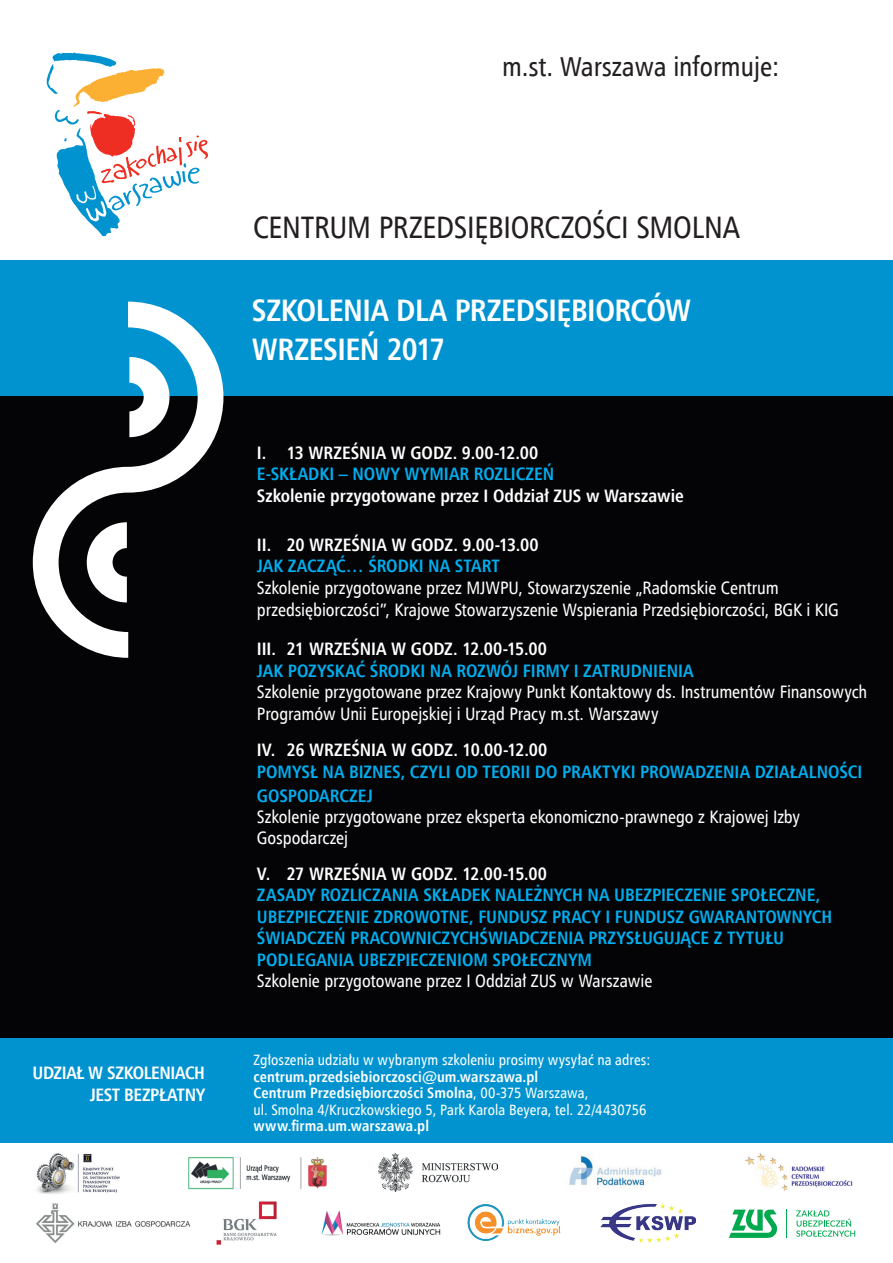
<style>
.page{position:relative;width:893px;height:1263px;background:#fff}
.page>*{position:absolute;margin:0;border:0;box-sizing:border-box;transform-origin:0 0}
.t1{font:700 31.05px "Humnst 777 Cn EU";letter-spacing:-.02em;color:#fff}
.t2{font:31.05px "Humnst 777 Cn EU";letter-spacing:-.01em;color:#231f20}
.t3{font:27.3px "Humnst 777 Cn EU";color:#231f20}
.t4{font:18px/21.6px "Humnst 777 Cn EU";letter-spacing:-.005em;color:#fff}
.t5{font:700 18px/21.6px "Humnst 777 Cn EU";color:#00aeef}
.t6{font:700 18px "Humnst 777 Cn EU";letter-spacing:-.005em;color:#fff}
.t7{font:15px/16.5px "Humnst 777 Cn EU";letter-spacing:.005em;color:#fff}
.t8{font:700 15px "Humnst 777 Cn EU";letter-spacing:.01em;color:#fff}
.s1{font-weight:700}
</style>
<div class="page">
<div style="left:0;top:260px;width:893px;height:493px;background:#0093d0"></div>
<div style="left:0;top:396px;width:893px;height:742px;background:#040305"></div>
<svg style="left:33px;top:302px;width:190px;height:356px"></svg>
<svg style="left:129px;top:357px;width:40px;height:80px"></svg>
<svg style="left:47px;top:52px;width:161px;height:184px"></svg>
<img style="left:216px;top:1201px;width:61px;height:44px">
<img style="left:601px;top:1204px;width:94px;height:38px">
<img style="left:467px;top:1204px;width:94px;height:37px">
<img style="left:569px;top:1154px;width:93px;height:34px">
<img style="left:378px;top:1154px;width:120px;height:38px">
<img style="left:36px;top:1203px;width:155px;height:40px">
<img style="left:745px;top:1153px;width:108px;height:38px">
<img style="left:36px;top:1153px;width:84px;height:41px">
<img style="left:188px;top:1157px;width:139px;height:33px">
<div style="left:0;top:1038px;width:893px;height:105px;background:#0093d0"></div>
<svg style="left:796px;top:1210px;width:59px;height:27px"></svg>
<svg style="left:729px;top:1209px;width:48px;height:29px"></svg>
<svg style="left:786px;top:1209px;width:1px;height:29px"></svg>
<img style="left:321px;top:1210px;width:120px;height:26px">
<p class="t3" style="left:502px;top:49px;width:279px">m.st. Warszawa informuje:</p>
<p class="t6" style="left:33px;top:1061px;width:174px">UDZIAŁ W SZKOLENIACH</p>
<p class="t6" style="left:90px;top:1083px;width:117px">JEST BEZPŁATNY</p>
<p class="t2" style="left:253px;top:208px;width:489px">CENTRUM PRZEDSIĘBIORCZOŚCI SMOLNA</p>
<p class="t1" style="left:252px;top:290px;width:441px">SZKOLENIA DLA PRZEDSIĘBIORCÓW</p>
<p class="t1" style="left:252px;top:329px;width:195px">WRZESIEŃ 2017</p>
<p class="t6" style="left:257px;top:441px;width:283px">I. 13 WRZEŚNIA W GODZ. 9.00-12.00</p>
<p class="t5" style="left:257px;top:463px;width:299px">E-SKŁADKI – NOWY WYMIAR ROZLICZEŃ</p>
<p class="t6" style="left:257px;top:484px;width:428px">Szkolenie przygotowane przez I Oddział ZUS w Warszawie</p>
<p class="t6" style="left:257px;top:533px;width:283px">II. 20 WRZEŚNIA W GODZ. 9.00-13.00</p>
<p class="t5" style="left:257px;top:555px;width:244px">JAK ZACZĄĆ… ŚRODKI NA START</p>
<p class="t4" style="left:257px;top:577px;width:583px">Szkolenie przygotowane przez MJWPU, Stowarzyszenie „Radomskie Centrum przedsiębiorczości”, Krajowe Stowarzyszenie Wspierania Przedsiębiorczości, BGK i KIG</p>
<p class="t6" style="left:257px;top:637px;width:292px">III. 21 WRZEŚNIA W GODZ. 12.00-15.00</p>
<p class="t5" style="left:257px;top:660px;width:438px">JAK POZYSKAĆ ŚRODKI NA ROZWÓJ FIRMY I ZATRUDNIENIA</p>
<p class="t4" style="left:257px;top:681px;width:612px">Szkolenie przygotowane przez Krajowy Punkt Kontaktowy ds. Instrumentów Finansowych<br>Programów Unii Europejskiej i Urząd Pracy m.st. Warszawy</p>
<p class="t6" style="left:257px;top:738px;width:292px">IV. 26 WRZEŚNIA W GODZ. 10.00-12.00</p>
<p class="t5" style="left:257px;top:759px;width:607px;line-height:24px">POMYSŁ NA BIZNES, CZYLI OD TEORII DO PRAKTYKI PROWADZENIA DZIAŁALNOŚCI<br>GOSPODARCZEJ</p>
<p class="t4" style="left:257px;top:806px;width:545px;line-height:21px">Szkolenie przygotowane przez eksperta ekonomiczno-prawnego z Krajowej Izby<br>Gospodarczej</p>
<p class="t6" style="left:257px;top:862px;width:292px">V. 27 WRZEŚNIA W GODZ. 12.00-15.00</p>
<p class="t5" style="left:257px;top:884px;width:577px">ZASADY ROZLICZANIA SKŁADEK NALEŻNYCH NA UBEZPIECZENIE SPOŁECZNE, UBEZPIECZENIE ZDROWOTNE, FUNDUSZ PRACY I FUNDUSZ GWARANTOWNYCH ŚWIADCZEŃ PRACOWNICZYCHŚWIADCZENIA PRZYSŁUGUJĄCE Z TYTUŁU PODLEGANIA UBEZPIECZENIOM SPOŁECZNYM</p>
<p class="t4" style="left:257px;top:970px;width:397px">Szkolenie przygotowane przez I Oddział ZUS w Warszawie</p>
<p class="t7" style="left:253px;top:1052px;width:398px">Zgłoszenia udziału w wybranym szkoleniu prosimy wysyłać na adres: <span class="s1">centrum.przedsiebiorczosci@um.warszawa.pl<br>Centrum Przedsiębiorczości Smolna</span>, 00-375 Warszawa,</p>
<p class="t7" style="left:253px;top:1101px;width:394px">ul. Smolna 4/Kruczkowskiego 5, Park Karola Beyera, tel. 22/4430756</p>
<p class="t8" style="left:253px;top:1117px;width:177px">www.firma.um.warszawa.pl</p>
</div>
